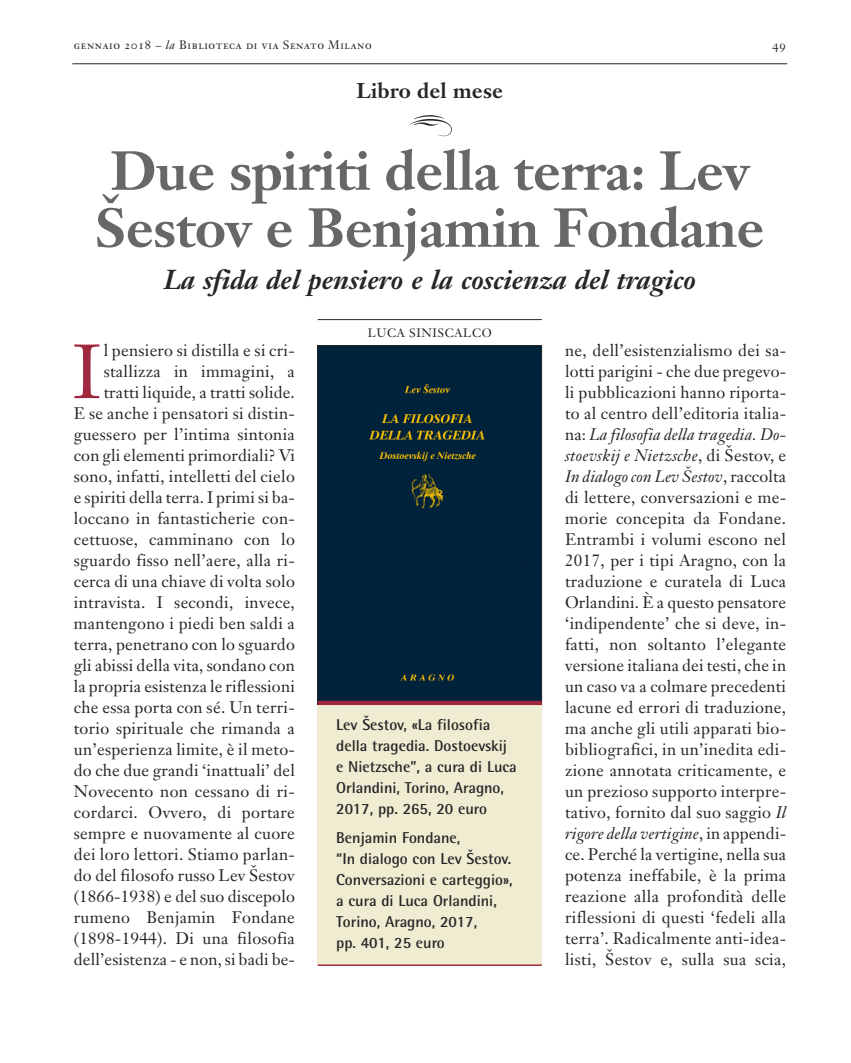
<style>
.page{position:relative;width:851px;height:1063px;background:#fff}
.page>*{position:absolute;margin:0;border:0;box-sizing:border-box;transform-origin:0 0}
.t1{font:75.3px "Janson Text";color:#9f283e}
.t2{font:700 54px/57px "Janson Text";letter-spacing:-.01em;color:#686768}
.t3{font:27px "Janson Text Bold Italic Os F";color:#272627}
.t4{font:21px "Janson Text Bold Os F";letter-spacing:.01em;color:#272627}
.t5{font:16.5px/21px "Janson Text";letter-spacing:.02em;color:#272627;text-align:justify}
.t6{font:700 15.75px/21px "Rotis Semi Sans";color:#272627}
.t7{font:12px "Janson Text Roman SC";letter-spacing:.05em;color:#272627}
.t8{font:12px "Janson Text";letter-spacing:.05em;color:#272627}
.s1{font-family:"Janson Text Italic Os F"}
.s2{font-style:italic}
</style>
<div class="page">
<hr style="left:72px;top:64px;width:715px;height:1px;background:#272627">
<div style="left:319px;top:347px;width:220px;height:354px;background:#00223b"></div>
<div style="left:317px;top:345px;width:224px;height:365px;border:1px solid #272627"></div>
<hr style="left:317px;top:319px;width:224px;height:1px;background:#272627">
<hr style="left:317px;top:345px;width:224px;height:1px;background:#272627">
<div style="left:317px;top:705px;width:224px;height:260px;background:#efecd1"></div>
<hr style="left:317px;top:701px;width:224px;height:4px;background:#9f283e">
<hr style="left:317px;top:964px;width:224px;height:2px;background:#9f283e">
<p class="t7" style="left:74px;top:40px;width:299px">gennaio 2018 – <span class="s1">la</span> Biblioteca di via Senato Milano</p>
<p class="t7" style="left:772px;top:40px;width:15px">49</p>
<p class="t4" style="left:356px;top:83px;width:148px">Libro del mese</p>
<h2 class="t2" style="left:95px;top:148px;width:670px">Due spiriti della terra: Lev<br>Šestov e Benjamin Fondane</h2>
<h3 class="t3" style="left:164px;top:269px;width:533px">La sfida del pensiero e la coscienza del tragico</h3>
<p class="t5" style="left:74px;top:342px;width:222px;text-align:right">l pensiero si distilla e si cri&shy;stallizza in immagini, a tratti liquide, a tratti solide.<br>E se anche i pensatori si distin&shy;guessero per l’intima sintonia con gli elementi primordiali? Vi sono, infatti, intelletti del cielo e spiriti della terra. I primi si ba&shy;loccano in fantasticherie con&shy;cettuose, camminano con lo sguardo fisso nell’aere, alla ri&shy;cerca di una chiave di volta solo intravista. I secondi, invece, mantengono i piedi ben saldi a terra, penetrano con lo sguardo gli abissi della vita, sondano con la propria esistenza le riflessioni che essa porta con sé. Un terri&shy;torio spirituale che rimanda a un’esperienza limite, è il meto&shy;do che due grandi ‘inattuali’ del<br>Novecento non cessano di ri&shy;cordarci. Ovvero, di portare sempre e nuovamente al cuore dei loro lettori. Stiamo parlan&shy;do del filosofo russo Lev Šestov (1866-1938) e del suo discepolo rumeno Benjamin Fondane (1898-1944). Di una filosofia dell’esistenza - e non, si badi be-</p>
<h1 class="t1" style="left:73px;top:342px;width:29px">I</h1>
<p class="t8" style="left:368px;top:328px;width:125px">LUCA SINISCALCO</p>
<p class="t6" style="left:336px;top:716px;width:182px">Lev Šestov, «La filosofia della tragedia. Dostoevskij e Nietzsche”, a cura di Luca<br>Orlandini, Torino, Aragno,<br>2017, pp. 265, 20 euro</p>
<p class="t6" style="left:336px;top:828px;width:178px">Benjamin Fondane,<br>“In dialogo con Lev Šestov.<br>Conversazioni e carteggio», a cura di Luca Orlandini,<br>Torino, Aragno, 2017,<br>pp. 401, 25 euro</p>
<p class="t5" style="left:565px;top:342px;width:222px">ne, dell’esistenzialismo dei sa&shy;lotti parigini - che due pregevo&shy;li pubblicazioni hanno riporta&shy;to al centro dell’editoria italia&shy;na: <span class="s2">La filosofia della tragedia. Do&shy;stoevskij e Nietzsche</span>, di Šestov, e <span class="s2">In dialogo con Lev Šestov</span>, raccolta di lettere, conversazioni e me&shy;morie concepita da Fondane.<br>Entrambi i volumi escono nel 2017, per i tipi Aragno, con la traduzione e curatela di Luca Orlandini. È a questo pensatore ‘indipendente’ che si deve, in&shy;fatti, non soltanto l’elegante versione italiana dei testi, che in un caso va a colmare precedenti lacune ed errori di traduzione, ma anche gli utili apparati bio&shy;bibliografici, in un’inedita edi&shy;zione annotata criticamente, e un prezioso supporto interpre&shy;tativo, fornito dal suo saggio <span class="s2">Il rigore della vertigine</span>, in appendi&shy;ce. Perché la vertigine, nella sua potenza ineffabile, è la prima reazione alla profondità delle riflessioni di questi ‘fedeli alla terra’. Radicalmente anti-idea&shy;listi, Šestov e, sulla sua scia,</p>
</div>
